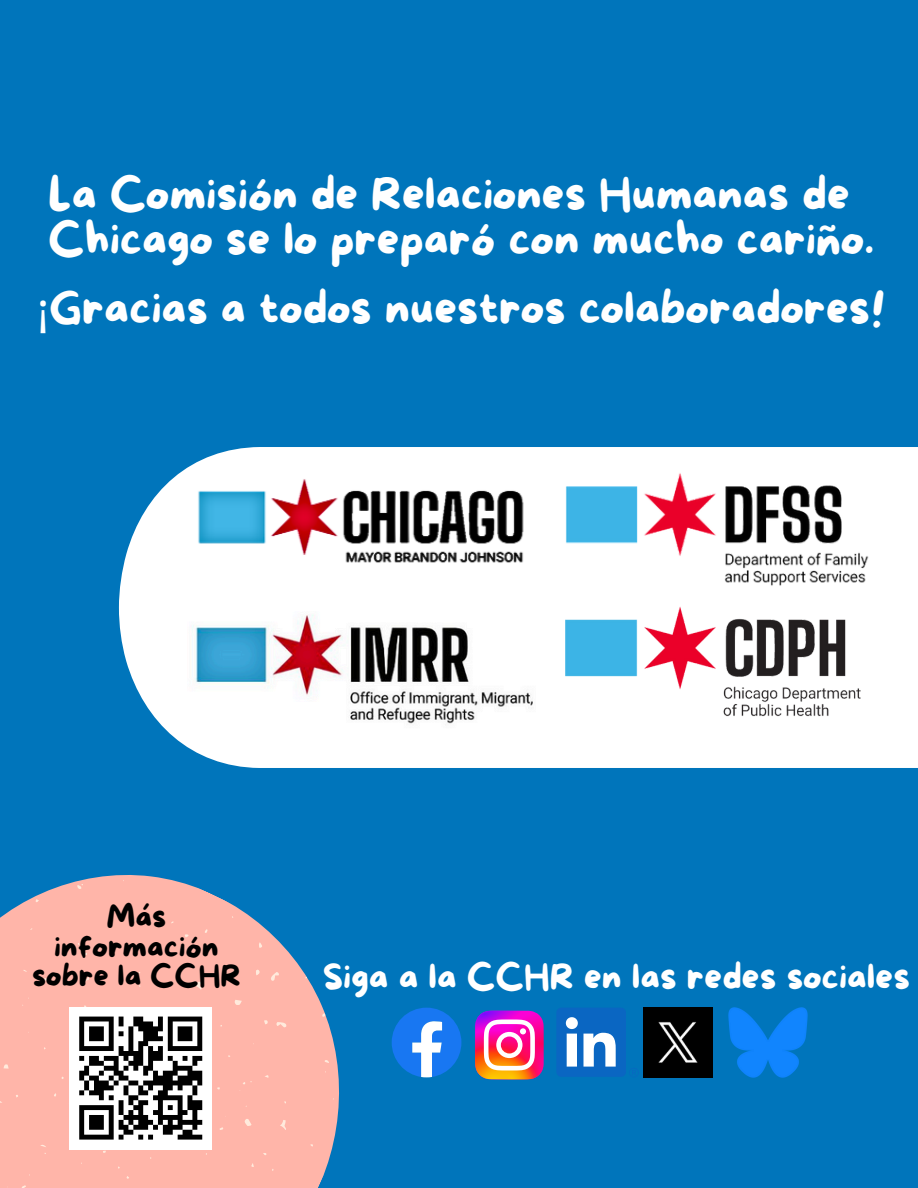
<style>
.page{position:relative;width:918px;height:1188px;background:#0075bb}
.page>*{position:absolute;margin:0;border:0;box-sizing:border-box;transform-origin:0 0}
.t1{font:45px/45px "More Sugar";color:#fff}
.t2{font:35.25px "More Sugar";color:#fff}
.t3{font:30px/29.2px "More Sugar";color:#000;text-align:center}
.s1{font-family:"Noto Sans"}
</style>
<div class="page">
<svg style="left:0;top:875px;width:392px;height:313px;fill:#ffb5a9"></svg>
<svg style="left:262px;top:1152px;width:5px;height:4px"></svg>
<svg style="left:102px;top:1150px;width:4px;height:4px"></svg>
<svg style="left:219px;top:1126px;width:5px;height:5px"></svg>
<svg style="left:15px;top:1094px;width:4px;height:4px"></svg>
<svg style="left:264px;top:1074px;width:6px;height:4px"></svg>
<svg style="left:0;top:1097px;width:3px;height:9px"></svg>
<svg style="left:263px;top:1019px;width:6px;height:6px"></svg>
<svg style="left:85px;top:977px;width:6px;height:5px"></svg>
<svg style="left:254px;top:969px;width:7px;height:7px"></svg>
<svg style="left:44px;top:977px;width:4px;height:4px"></svg>
<svg style="left:183px;top:933px;width:7px;height:6px"></svg>
<svg style="left:3px;top:1063px;width:7px;height:7px"></svg>
<svg style="left:322px;top:1013px;width:4px;height:5px"></svg>
<svg style="left:132px;top:918px;width:7px;height:4px"></svg>
<svg style="left:324px;top:1059px;width:6px;height:5px"></svg>
<svg style="left:21px;top:1184px;width:6px;height:4px"></svg>
<svg style="left:40px;top:1143px;width:7px;height:11px"></svg>
<svg style="left:234px;top:998px;width:8px;height:8px"></svg>
<svg style="left:257px;top:942px;width:7px;height:7px"></svg>
<svg style="left:76px;top:884px;width:7px;height:6px"></svg>
<svg style="left:279px;top:1118px;width:11px;height:13px"></svg>
<svg style="left:275px;top:1020px;width:12px;height:10px"></svg>
<svg style="left:191px;top:980px;width:14px;height:10px"></svg>
<svg style="left:54px;top:1093px;width:3px;height:4px"></svg>
<svg style="left:239px;top:1081px;width:13px;height:10px"></svg>
<svg style="left:204px;top:929px;width:4px;height:4px"></svg>
<svg style="left:270px;top:970px;width:10px;height:13px"></svg>
<svg style="left:243px;top:1118px;width:10px;height:9px"></svg>
<svg style="left:251px;top:1163px;width:4px;height:5px"></svg>
<div style="left:69px;top:1007px;width:143px;height:142px;background:#fff"></div>
<svg style="left:79px;top:1016px;width:124px;height:124px"></svg>
<div style="left:178px;top:1135px;width:24px;height:5px;background:#000"></div>
<svg style="left:392px;top:1008px;width:69px;height:69px"></svg>
<svg style="left:475px;top:1011px;width:69px;height:68px;background:#ec5f95"></svg>
<svg style="left:557px;top:1008px;width:82px;height:69px"></svg>
<img style="left:643px;top:1008px;width:70px;height:69px">
<img style="left:728px;top:1007px;width:80px;height:71px">
<svg style="left:119px;top:447px;width:799px;height:321px;background:#e7f2f8"></svg>
<img style="left:198px;top:472px;width:339px;height:105px">
<img style="left:173px;top:607px;width:392px;height:124px">
<img style="left:565px;top:606px;width:302px;height:114px">
<img style="left:565px;top:472px;width:311px;height:115px">
<h1 class="t1" style="left:48px;top:174px;width:827px">La Comisión de Relaciones Humanas de<br>Chicago se lo preparó con mucho cariño.</h1>
<p class="t1" style="left:37px;top:288px;width:849px"><span class="s1">¡</span>Gracias a todos nuestros colaboradores!</p>
<p class="t3" style="left:32px;top:904px;width:210px">Más información sobre la CCHR</p>
<h1 class="t2" style="left:323px;top:958px;width:589px">Siga a la CCHR en las redes sociales</h1>
</div>
